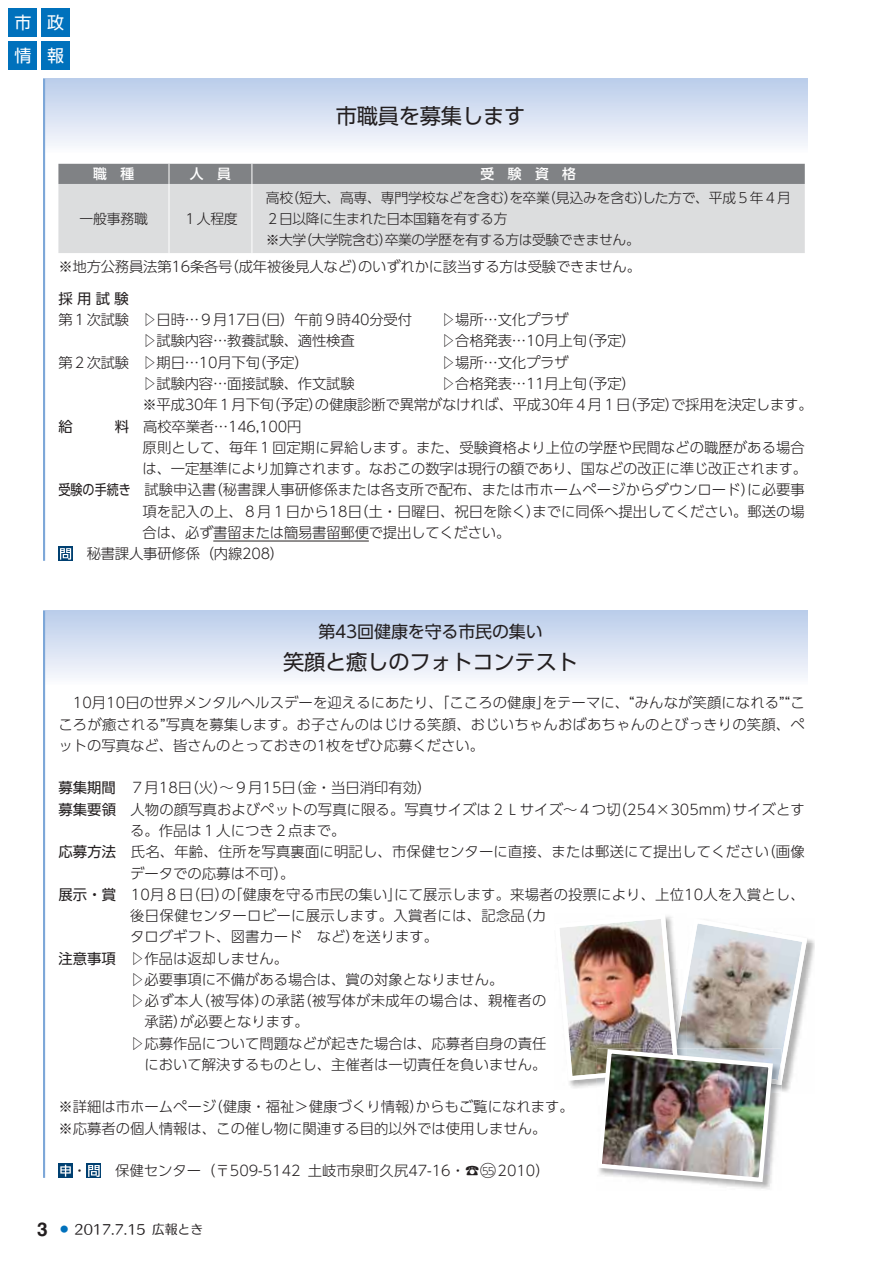
<style>
.page{position:relative;width:893px;height:1263px;background:#fff}
.page>*{position:absolute;margin:0;border:0;box-sizing:border-box;transform-origin:0 0}
.t1{font:21.3px "UD Shin Go Pr 6 N Regular 90 msp RKSJ H";letter-spacing:-.01em;color:#231f20}
.t2{font:700 19.2px "Helvetica";color:#231f20}
.t3{font:16.95px "UD Shin Go Pr 6 N Regular 90 msp RKSJ H";letter-spacing:-.01em;color:#231f20}
.t4{font:16.95px/32.8px "UD Shin Go Pr 6 N Regular 90 msp RKSJ H";color:#fff}
.t5{font:14.4px/21.3px "UD Shin Go Pr 6 N Light 90 msp RKSJ H";color:#231f20}
.t6{font:14.4px/21.3px "UD Shin Go Pr 6 N Light 90 msp RKSJ H";letter-spacing:.02em;color:#231f20}
.t7{font:14.4px "UD Shin Go Pr 6 N Regular 90 msp RKSJ H";color:#231f20;scale:.84 1}
.t8{font:14.4px "UD Shin Go Pr 6 N Regular 90 msp RKSJ H";color:#231f20}
.t9{font:13.8px "UD Shin Go Pr 6 N Light 90 msp RKSJ H";letter-spacing:-.03em;color:#231f20}
.t10{font:13.8px "UD Shin Go Pr 6 N Medium 90 msp RKSJ H";color:#fff}
.t11{font:12.75px "Humming Std M 90 msp RKSJ H";color:#231f20}
.t12{font:10.05px "UD Shin Go Pr 6 N Light 90 msp RKSJ H";color:#231f20}
.t13{font:7.65px "Humming Std M 90 msp RKSJ H";color:#0071bc}
.s1{font-family:"UD Shin Go Pr 6 N Regular 90 msp RKSJ H"}
.s2{font-size:17.25px}
</style>
<div class="page">
<div style="left:43px;top:79px;width:765px;height:74px;background:linear-gradient(to bottom,#bacdea,#fafafd)"></div>
<hr style="left:43px;top:79px;width:2px;height:482px;background:#7da7d8">
<div style="left:58px;top:184px;width:747px;height:69px;background:#dcddde"></div>
<div style="left:58px;top:164px;width:747px;height:20px;background:#808285"></div>
<hr style="left:169px;top:184px;width:1px;height:69px;background:#fff">
<hr style="left:251px;top:184px;width:1px;height:69px;background:#fff">
<hr style="left:213px;top:541px;width:156px;height:1px;background:#231f20">
<svg style="left:58px;top:546px;width:15px;height:15px"></svg>
<svg style="left:60px;top:548px;width:11px;height:12px"></svg>
<div style="left:43px;top:611px;width:765px;height:74px;background:linear-gradient(to bottom,#bacdea,#fafafd)"></div>
<hr style="left:43px;top:611px;width:2px;height:567px;background:#7da7d8">
<div style="left:58px;top:1164px;width:15px;height:14px;background:#004071"></div>
<svg style="left:60px;top:1165px;width:11px;height:12px"></svg>
<div style="left:87px;top:1164px;width:14px;height:14px;background:#004071"></div>
<svg style="left:88px;top:1165px;width:12px;height:12px"></svg>
<img style="left:807px;top:938px;width:8px;height:51px">
<img style="left:709px;top:1184px;width:61px;height:5px">
<img style="left:560px;top:916px;width:247px;height:268px">
<div style="left:41px;top:9px;width:29px;height:28px;background:#0071bc"></div>
<div style="left:41px;top:41px;width:29px;height:29px;background:#0071bc"></div>
<div style="left:8px;top:9px;width:29px;height:28px;background:#0071bc"></div>
<div style="left:8px;top:41px;width:29px;height:29px;background:#0071bc"></div>
<p class="t4" style="left:14px;top:9px;width:18px">市情</p>
<p class="t4" style="left:47px;top:9px;width:18px">政報</p>
<p class="t10" style="left:93px;top:169px;width:43px">職　種</p>
<p class="t10" style="left:190px;top:169px;width:43px">人　員</p>
<h1 class="t1" style="left:336px;top:108px;width:191px">市職員を募集します</h1>
<p class="t10" style="left:481px;top:169px;width:97px">受　験　資　格</p>
<p class="t9" style="left:285px;top:192px;width:266px">（短大、高専、専門学校などを含むを卒業</p>
<p class="t9" style="left:504px;top:192px;width:15px">）</p>
<p class="t9" style="left:542px;top:192px;width:250px">（見込みを含むした方で、平成５年４月</p>
<p class="t9" style="left:638px;top:192px;width:15px">）</p>
<p class="t9" style="left:266px;top:192px;width:29px">高校</p>
<p class="t9" style="left:266px;top:213px;width:243px">２日以降に生まれた日本国籍を有する方</p>
<p class="t9" style="left:298px;top:235px;width:343px">（大学院含む卒業の学歴を有する方は受験できません。</p>
<p class="t9" style="left:80px;top:213px;width:70px">一般事務職</p>
<p class="t9" style="left:183px;top:213px;width:56px">１人程度</p>
<p class="t9" style="left:379px;top:235px;width:15px">）</p>
<p class="t9" style="left:266px;top:235px;width:42px">※大学</p>
<p class="t5" style="left:225px;top:258px;width:418px">（成年被後見人などのいずれかに該当する方は受験できません。</p>
<p class="t5" style="left:352px;top:258px;width:16px">）</p>
<p class="t5" style="left:58px;top:258px;width:176px">※地方公務員法第16条各号</p>
<p class="t8" style="left:58px;top:293px;width:72px">採用試験</p>
<p class="t5" style="left:58px;top:311px;width:72px">第１次試験</p>
<p class="t5" style="left:58px;top:354px;width:72px">第２次試験</p>
<p class="t5" style="left:142px;top:311px;width:271px">▷日時…９月17 （日日）午前９時40分受付</p>
<p class="t5" style="left:142px;top:332px;width:214px">▷試験内容…教養試験、適性検査</p>
<p class="t5" style="left:252px;top:354px;width:58px">（予定）</p>
<p class="t5" style="left:142px;top:354px;width:119px">▷期日…10月下旬</p>
<p class="t5" style="left:441px;top:311px;width:129px">▷場所…文化プラザ</p>
<p class="t5" style="left:579px;top:332px;width:58px">（予定(</p>
<p class="t5" style="left:441px;top:332px;width:147px">▷合格発表…10月上旬</p>
<p class="t5" style="left:441px;top:354px;width:129px">▷場所…文化プラザ</p>
<p class="t5" style="left:579px;top:375px;width:58px">（予定(</p>
<p class="t5" style="left:441px;top:375px;width:147px">▷合格発表…11月上旬</p>
<p class="t5" style="left:266px;top:375px;width:548px;text-indent:-124px">▷試験内容…面接試験、作文試験<br>（予定の健康診断で異常がなければ、平成30年４月１（日予定で採用を決定します。</p>
<p class="t5" style="left:309px;top:396px;width:16px">）</p>
<p class="t5" style="left:665px;top:396px;width:16px">）</p>
<p class="t5" style="left:142px;top:396px;width:133px">※平成30年１月下旬</p>
<p class="t5" style="left:58px;top:417px;width:244px"><span class="s1">給　　　料</span>　高校卒業者…146,100円</p>
<p class="t5" style="left:143px;top:439px;width:664px">原則として、毎年１回定期に昇給します。また、受験資格より上位の学歴や民間などの職歴がある場合</p>
<p class="t5" style="left:143px;top:460px;width:666px">は、一定基準により加算されます。なおこの数字は現行の額であり、国などの改正に準じ改正されます。</p>
<p class="t5" style="left:747px;top:481px;width:59px">に必要事</p>
<p class="t5" style="left:208px;top:481px;width:548px">（秘書課人事研修係または各支所で配布、または市ホームページからダウンロード）</p>
<p class="t7" style="left:58px;top:484px;width:88px">受験の手続き</p>
<p class="t5" style="left:144px;top:481px;width:73px">試験申込書</p>
<p class="t5" style="left:143px;top:502px;width:664px">項を記入の上、８月１日から18 （日土・日曜日、祝日を除くまでに同係へ提出してください。郵送の場</p>
<p class="t5" style="left:526px;top:502px;width:16px">）</p>
<p class="t5" style="left:73px;top:524px;width:439px;text-indent:70px">合は、必ず書留または簡易書留郵便で提出してください。　秘書課人事研修係（内線208(</p>
<p class="t3" style="left:318px;top:626px;width:226px">第43回健康を守る市民の集い</p>
<h1 class="t1" style="left:283px;top:654px;width:296px">笑顔と癒しのフォトコンテスト</h1>
<p class="t5" style="left:543px;top:694px;width:264px">をテーマに、“みんなが笑顔になれる”“こ</p>
<p class="t5" style="left:58px;top:694px;width:748px;text-indent:14px">10月10日の世界メンタルヘルスデーを迎えるにあたり、「こころの健康」<br>ころが癒される”写真を募集します。お子さんのはじける笑顔、おじいちゃんおばあちゃんのとびっきりの笑顔、ペットの写真など、皆さんのとっておきの1枚をぜひ応募ください。</p>
<p class="t5" style="left:58px;top:779px;width:375px"><span class="s1">募集期間</span>　７月18 （日火）～９月15 （日金・当日消印有効(</p>
<p class="t5" style="left:733px;top:801px;width:74px">サイズとす</p>
<p class="t5" style="left:130px;top:801px;width:492px;text-indent:-72px"><span class="s1">募集要領</span>　人物の顔写真およびペットの写真に限る。写真サイズは２Ｌサイズ～４つ切る。作品は１人につき２点まで。</p>
<p class="t5" style="left:613px;top:801px;width:129px">（254×305mm）</p>
<p class="t5" style="left:58px;top:843px;width:712px"><span class="s1">応募方法</span>　氏名、年齢、住所を写真裏面に明記し、市保健センターに直接、または郵送にて提出してください</p>
<p class="t5" style="left:130px;top:864px;width:166px">データでの応募は不可。(</p>
<p class="t5" style="left:394px;top:886px;width:412px">にて展示します。来場者の投票により、上位10人を入賞とし、</p>
<p class="t5" style="left:761px;top:843px;width:45px">（画像</p>
<p class="t5" style="left:58px;top:886px;width:345px"><span class="s1">展示・賞</span>　10月８（日日 「の） 健康を守る市民の集い」</p>
<p class="t6" style="left:352px;top:907px;width:174px;text-indent:-222px">後日保健センターロビーに展示します。入賞者には、記念品を送ります。</p>
<p class="t5" style="left:517px;top:907px;width:30px">（カ</p>
<p class="t5" style="left:130px;top:928px;width:231px">タログギフト、図書カード　など）</p>
<p class="t5" style="left:58px;top:949px;width:231px"><span class="s1">注意事項</span>　▷作品は返却しません。</p>
<p class="t5" style="left:130px;top:971px;width:375px">▷必要事項に不備がある場合は、賞の対象となりません。</p>
<p class="t6" style="left:297px;top:992px;width:251px">（被写体が未成年の場合は、親権者の</p>
<p class="t5" style="left:180px;top:992px;width:131px;text-indent:-50px">▷必ず本人<br>が必要となります。</p>
<p class="t5" style="left:196px;top:992px;width:75px">（被写体）</p>
<p class="t5" style="left:261px;top:992px;width:45px">の承諾</p>
<p class="t5" style="left:145px;top:1013px;width:45px">承諾）</p>
<p class="t5" style="left:130px;top:1034px;width:418px">▷応募作品について問題などが起きた場合は、応募者自身の責任</p>
<p class="t5" style="left:145px;top:1056px;width:403px">において解決するものとし、主催者は一切責任を負いません。</p>
<p class="t5" style="left:416px;top:1098px;width:159px">からもご覧になれます。</p>
<p class="t5" style="left:208px;top:1098px;width:217px">（健康・福祉＞健康づくり情報）</p>
<p class="t5" style="left:58px;top:1098px;width:489px">※詳細は市ホームページ<br>※応募者の個人情報は、この催し物に関連する目的以外では使用しません。</p>
<p class="t5" style="left:497px;top:1162px;width:54px">2010(</p>
<p class="t12" style="left:479px;top:1167px;width:19px">5 5<span class="s2">○</span></p>
<p class="t5" style="left:73px;top:1162px;width:230px">・ 　保健センター（〒509-5142</p>
<p class="t5" style="left:308px;top:1162px;width:173px">土岐市泉町久尻47-16・☎</p>
<h2 class="t2" style="left:37px;top:1222px;width:12px">3</h2>
<p class="t11" style="left:152px;top:1224px;width:53px">広報とき</p>
<p class="t11" style="left:75px;top:1224px;width:73px">2017.7.15</p>
<p class="t13" style="left:61px;top:1226px;width:9px">●</p>
</div>
